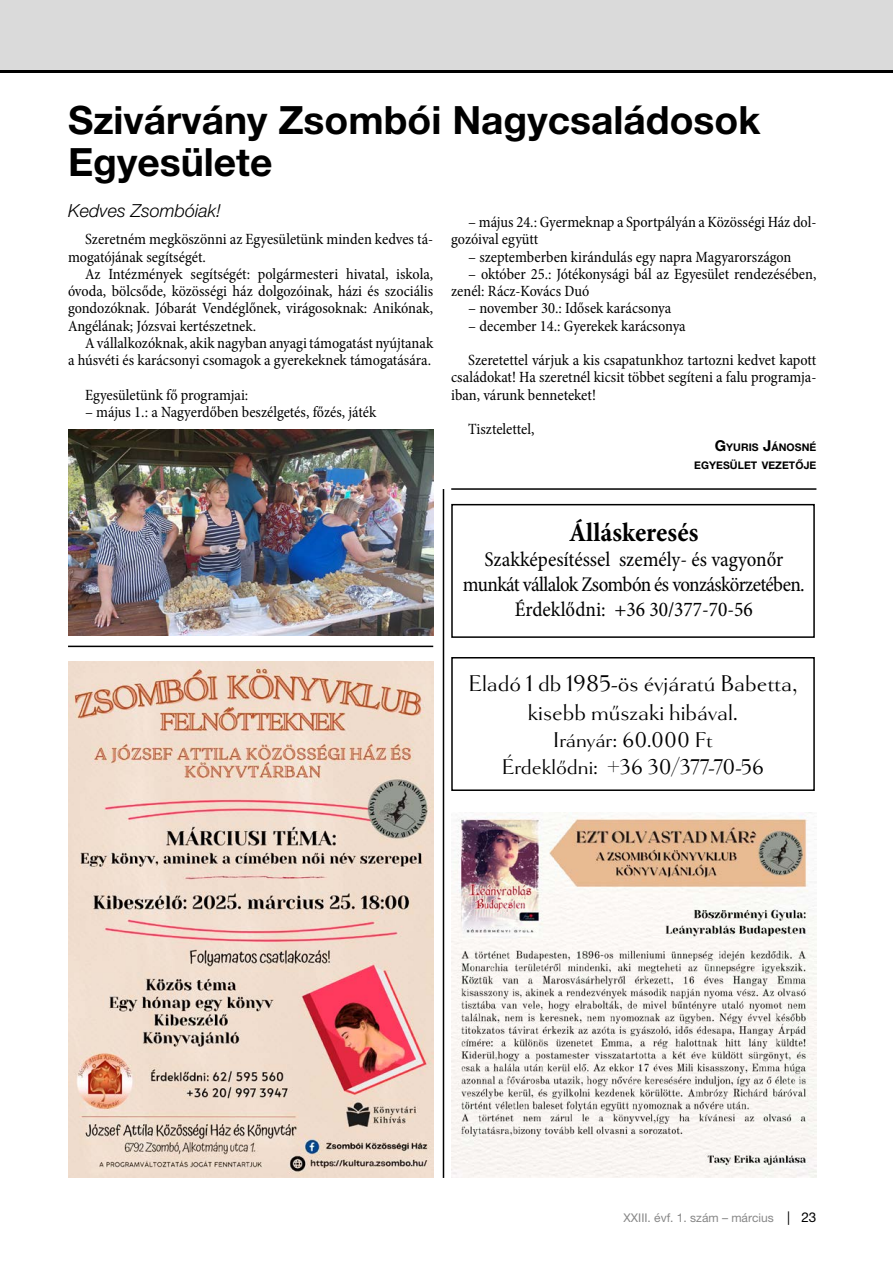
<style>
.page{position:relative;width:893px;height:1263px;background:#fff}
.page>*{position:absolute;margin:0;border:0;box-sizing:border-box;transform-origin:0 0}
.t1{font:700 39px/42px "Helvetica Neue LT Pro";color:#000}
.t2{font:700 condensed 27px "Minion Pro";color:#000}
.t3{font:24px/28.8px "Goldenbook";color:#000;text-align:center}
.t4{font:22.5px/27px "Goldenbook";color:#000;text-align:center}
.t5{font:condensed 21px/25.2px "Minion Pro";letter-spacing:-.01em;color:#000;text-align:center}
.t6{font:italic 300 18px "Helvetica Neue LT Pro";color:#000}
.t7{font:condensed 15.75px/17.2px "Minion Pro";color:#000}
.t8{font:12px "Helvetica Neue LT Pro";color:#878787}
.t9{font:700 10.5px/17.2px "Helvetica Neue LT Pro";letter-spacing:.005em;color:#000;text-align:right}
.s1{font-size:15px}
.s2{font-size:13.5px;color:#000}
</style>
<div class="page">
<div style="left:0;top:0;width:893px;height:72px;background:#dadada"></div>
<hr style="left:0;top:70px;width:893px;height:2px;background:#000">
<img style="left:68px;top:661px;width:365px;height:517px">
<img style="left:451px;top:813px;width:365px;height:365px">
<div style="left:451px;top:657px;width:364px;height:134px;border:2px solid #000"></div>
<div style="left:451px;top:504px;width:364px;height:134px;border:2px solid #000"></div>
<img style="left:68px;top:429px;width:365px;height:206px">
<hr style="left:68px;top:646px;width:365px;height:1px;background:#000">
<hr style="left:443px;top:489px;width:1px;height:689px;background:#000">
<hr style="left:451px;top:488px;width:365px;height:2px;background:#000">
<h1 class="t1" style="left:68px;top:98px;width:694px">Szivárvány Zsombói Nagycsaládosok<br>Egyesülete</h1>
<p class="t6" style="left:68px;top:200px;width:155px">Kedves Zsombóiak!</p>
<p class="t7" style="left:68px;top:231px;width:367px;text-indent:17px">Szeretném megköszönni az Egyesületünk minden kedves tá&shy;mogatójának segítségét.</p>
<p class="t7" style="left:68px;top:265px;width:367px;text-align:justify;text-indent:17px">Az Intézmények segítségét: polgármesteri hivatal, iskola, óvoda, bölcsőde, közösségi ház dolgozóinak, házi és szociális gondozóknak. Jóbarát Vendéglőnek, virágosoknak: Anikónak, Angélának; Józsvai kertészetnek.</p>
<p class="t7" style="left:68px;top:334px;width:367px;text-align:right">A vállalkozóknak, akik nagyban anyagi támogatást nyújtanak<br>a húsvéti és karácsonyi csomagok a gyerekeknek támogatására.</p>
<p class="t7" style="left:85px;top:386px;width:165px">Egyesületünk fő programjai:</p>
<p class="t7" style="left:85px;top:403px;width:293px">– május 1.: a Nagyerdőben beszélgetés, főzés, játék</p>
<p class="t7" style="left:451px;top:214px;width:367px;text-indent:17px">– május 24.: Gyermeknap a Sportpályán a Közösségi Ház dol&shy;gozóival együtt</p>
<p class="t7" style="left:468px;top:248px;width:325px">– szeptemberben kirándulás egy napra Magyarországon</p>
<p class="t7" style="left:451px;top:265px;width:367px;text-indent:17px">– október 25.: Jótékonysági bál az Egyesület rendezésében, zenél: Rácz-Kovács Duó</p>
<p class="t7" style="left:468px;top:300px;width:204px">– november 30.: Idősek karácsonya</p>
<p class="t7" style="left:468px;top:308px;width:350px;line-height:34.5px">– december 14.: Gyerekek karácsonya<br>Szeretettel várjuk a kis csapatunkhoz tartozni kedvet kapott</p>
<p class="t7" style="left:451px;top:369px;width:367px">családokat! Ha szeretnél kicsit többet segíteni a falu programja&shy;iban, várunk benneteket!</p>
<p class="t7" style="left:468px;top:421px;width:68px">Tisztelettel,</p>
<p class="t9" style="left:694px;top:439px;width:124px"><span class="s1">G</span>YURIS <span class="s1">J</span>ÁNOSNÉ<br>EGYESÜLET VEZETŐJE</p>
<h2 class="t2" style="left:569px;top:513px;width:131px">Álláskeresés</h2>
<h3 class="t5" style="left:463px;top:547px;width:344px">Szakképesítéssel személy- és vagyonőr munkát vállalok Zsombón és vonzáskörzetében.<br>Érdeklődni: +36 30/377-70-56</h3>
<h3 class="t3" style="left:469px;top:669px;width:330px">Eladó 1 db 1985-ös évjáratú Babetta, kisebb műszaki hibával.</h3>
<h3 class="t4" style="left:502px;top:726px;width:264px">Irányár: 60.000 Ft<br>Érdeklődni: +36 30/377-70-56</h3>
<p class="t8" style="left:624px;top:1210px;width:194px">XXIII. évf. 1. szám – március <span class="s2">| 23</span></p>
</div>
